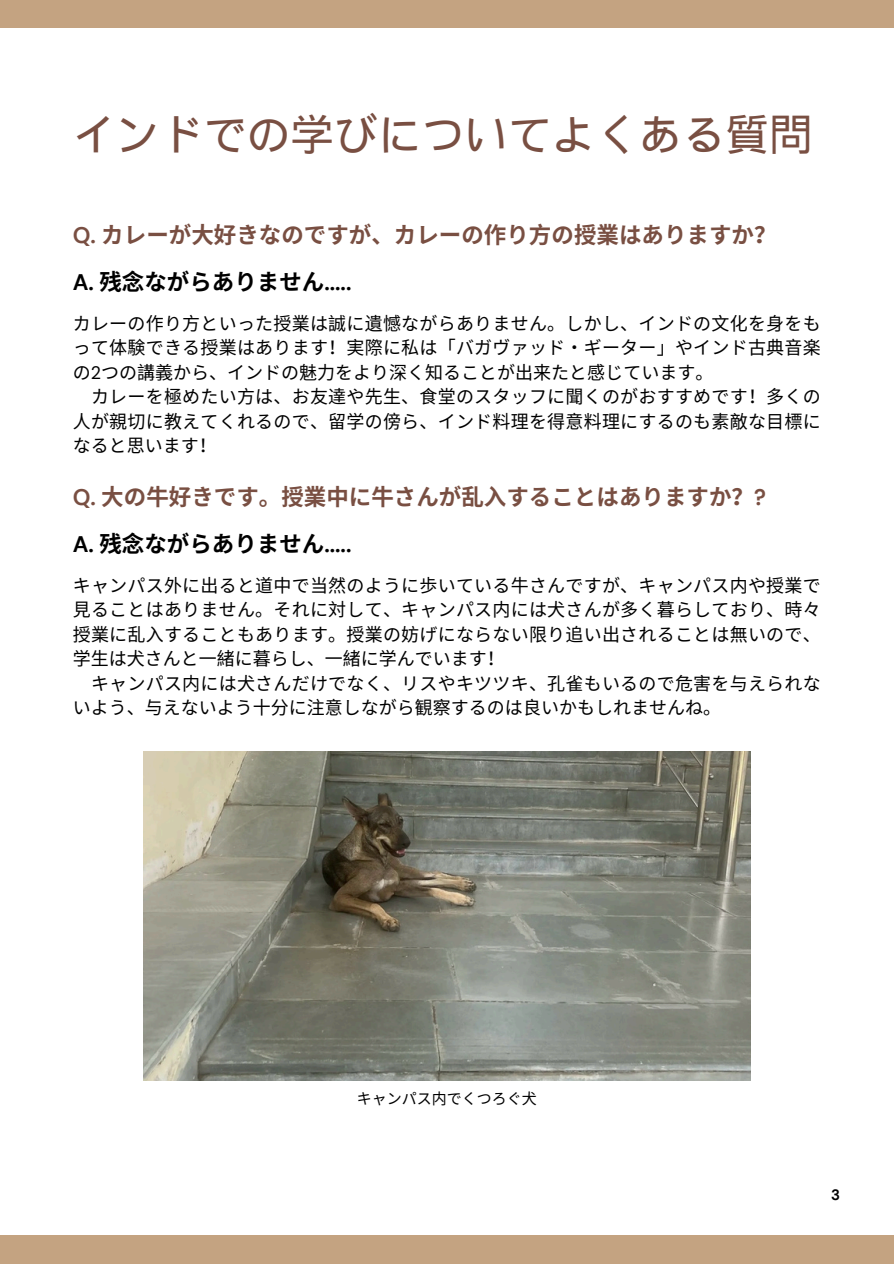
<style>
.page{position:relative;width:894px;height:1264px;background:#fff}
.page>*{position:absolute;margin:0;border:0;box-sizing:border-box;transform-origin:0 0}
.t1{font:43.5px "Wen Quan Yi Micro Hei";color:#794f42}
.t2{font:700 22.5px "Noto Sans CJ Ksc";color:#794f42}
.t3{font:700 22.5px "Noto Sans CJ Ksc";color:#000}
.t4{font:18px "Noto Sans CJ Ksc";letter-spacing:.015em;color:#000}
.t5{font:15px "Noto Sans CJ Ksc";color:#000}
.t6{font:700 15px "DM Sans";color:#000}
.s1{font-family:"DM Sans"}
</style>
<div class="page">
<img style="left:143px;top:751px;width:607px;height:329px">
<div style="left:0;top:1235px;width:893px;height:28px;background:#c4a381"></div>
<div style="left:0;top:0;width:893px;height:28px;background:#c4a381"></div>
<h1 class="t1" style="left:73px;top:109px;width:741px">インドでの学びについてよくある質問</h1>
<h2 class="t2" style="left:73px;top:217px;width:705px"><span class="s1">Q.</span> カレーが大好きなのですが、カレーの作り方の授業はありますか？</h2>
<h2 class="t3" style="left:73px;top:264px;width:280px"><span class="s1">A.</span> 残念ながらありません<span class="s1">.....</span></h2>
<h3 class="t4" style="left:73px;top:309px;width:749px">カレーの作り方といった授業は誠に遺憾ながらありません。しかし、インドの文化を身をも</h3>
<h3 class="t4" style="left:73px;top:333px;width:749px">って体験できる授業はあります！実際に私は「バガヴァッド・ギーター」やインド古典音楽</h3>
<h3 class="t4" style="left:73px;top:358px;width:642px">の<span class="s1">2</span>つの講義から、インドの魅力をより深く知ることが出来たと感じています。</h3>
<h3 class="t4" style="left:91px;top:382px;width:731px">カレーを極めたい方は、お友達や先生、食堂のスタッフに聞くのがおすすめです！多くの</h3>
<h3 class="t4" style="left:73px;top:407px;width:749px">人が親切に教えてくれるので、留学の傍ら、インド料理を得意料理にするのも素敵な目標に</h3>
<h3 class="t4" style="left:73px;top:431px;width:145px">なると思います！</h3>
<h2 class="t2" style="left:73px;top:479px;width:694px"><span class="s1">Q.</span> 大の牛好きです。授業中に牛さんが乱入することはありますか？<span class="s1">?</span></h2>
<h2 class="t3" style="left:73px;top:526px;width:280px"><span class="s1">A.</span> 残念ながらありません<span class="s1">.....</span></h2>
<h3 class="t4" style="left:73px;top:570px;width:749px">キャンパス外に出ると道中で当然のように歩いている牛さんですが、キャンパス内や授業で</h3>
<h3 class="t4" style="left:73px;top:595px;width:749px">見ることはありません。それに対して、キャンパス内には犬さんが多く暮らしており、時々</h3>
<h3 class="t4" style="left:73px;top:619px;width:749px">授業に乱入することもあります。授業の妨げにならない限り追い出されることは無いので、</h3>
<h3 class="t4" style="left:73px;top:644px;width:433px">学生は犬さんと一緒に暮らし、一緒に学んでいます！</h3>
<h3 class="t4" style="left:91px;top:668px;width:731px">キャンパス内には犬さんだけでなく、リスやキツツキ、孔雀もいるので危害を与えられな</h3>
<h3 class="t4" style="left:73px;top:693px;width:649px">いよう、与えないよう十分に注意しながら観察するのは良いかもしれませんね。</h3>
<p class="t5" style="left:356px;top:1086px;width:180px">キャンパス内でくつろぐ犬</p>
<p class="t6" style="left:831px;top:1184px;width:10px">3</p>
</div>
